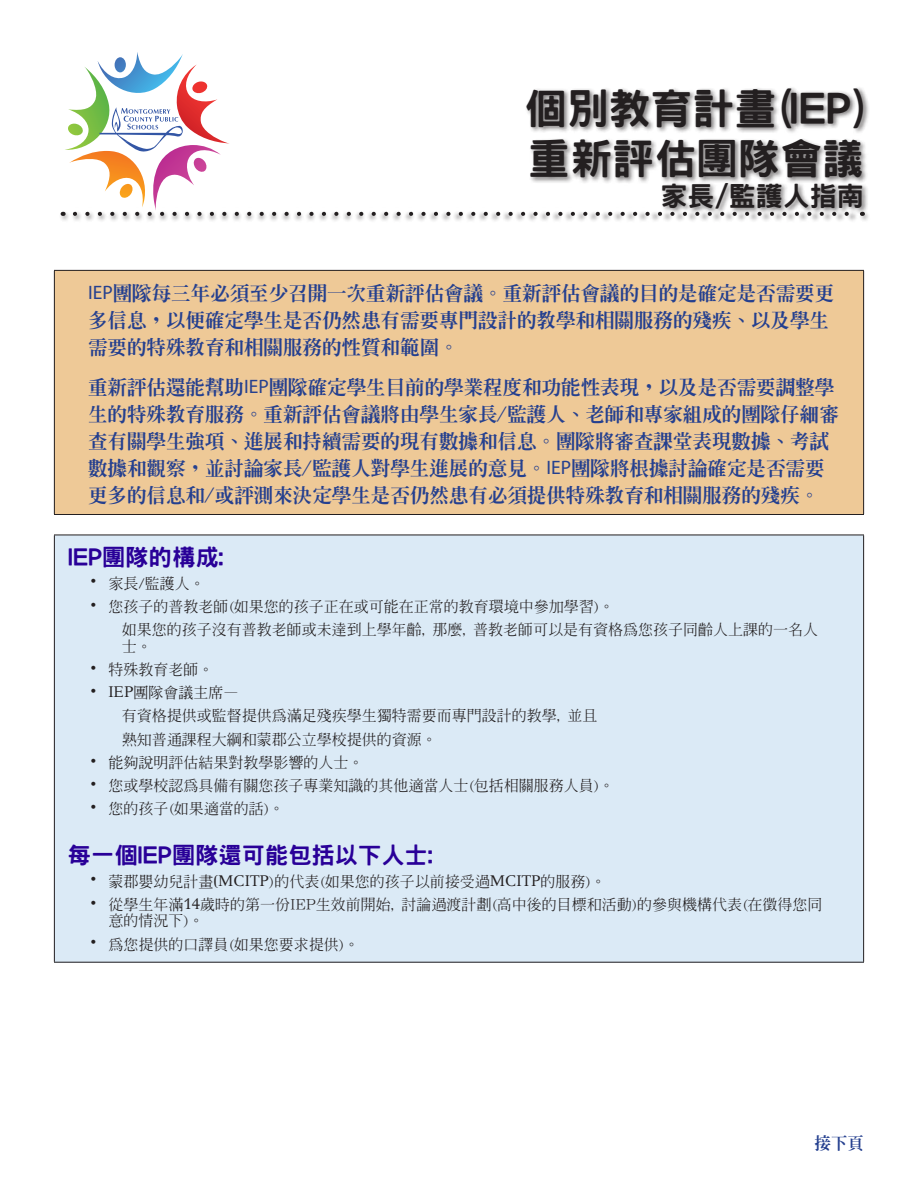
<style>
.page{position:relative;width:918px;height:1188px;background:#fff}
.page>*{position:absolute;margin:0;border:0;box-sizing:border-box;transform-origin:0 0}
.t1{font:800 42px/50.4px "Han Wang Hei";color:#231f20}
.t2{font:800 27px "Han Wang Hei";color:#231f20}
.Myriad_Bold_Heads{font:800 23.25px "Han Wang Hei";color:#290098}
._1stPara{font:800 19.5px/27px "Han Wang Ming";color:#25408f}
.Text_Listing{font:800 16.5px "Han Wang Ming";color:#25408f}
.t3{font:500 15px/16.5px "Han Wang Ming";color:#231f20}
.s1{font-family:"Myriad Pro";font-weight:400}
.s2{font-size:24px}
.s3{font-family:"Versailles LT Std";font-weight:400}
</style>
<div class="page">
<div style="left:58px;top:86px;width:813px;height:136px;background:#231f20;opacity:.59"></div>
<div style="left:54px;top:270px;width:810px;height:244px;background:#eec997"></div>
<hr style="left:54px;top:270px;width:810px;height:1px;background:#231f20">
<hr style="left:54px;top:271px;width:1px;height:243px;background:#231f20">
<hr style="left:863px;top:271px;width:1px;height:243px;background:#231f20">
<hr style="left:54px;top:514px;width:810px;height:1px;background:#231f20">
<div style="left:54px;top:535px;width:810px;height:427px;background:#dbeaf6"></div>
<hr style="left:54px;top:535px;width:810px;height:1px;background:#231f20">
<hr style="left:54px;top:535px;width:1px;height:427px;background:#231f20">
<hr style="left:863px;top:535px;width:1px;height:427px;background:#231f20">
<hr style="left:54px;top:962px;width:810px;height:1px;background:#231f20">
<svg style="left:63px;top:52px;width:793px;height:164px"></svg>
<p class="t1" style="left:525px;top:84px;width:341px">個別教育計畫(IEP)重新評估團隊會議</p>
<p class="t2" style="left:661px;top:182px;width:205px">家長/監護人指南</p>
<p class="_1stPara" style="left:88px;top:279px;width:748px"><span class="s1">IEP</span>團隊每三年必須至少召開一次重新評估會議。重新評估會議的目的是確定是否需要更多信息，以便確定學生是否仍然患有需要專門設計的教學和相關服務的殘疾、以及學生需要的特殊教育和相關服務的性質和範圍。</p>
<p class="_1stPara" style="left:88px;top:374px;width:752px">重新評估還能幫助<span class="s1">IEP</span>團隊確定學生目前的學業程度和功能性表現，以及是否需要調整學生的特殊教育服務。重新評估會議將由學生家長/監護人、老師和專家組成的團隊仔細審查有關學生強項、進展和持續需要的現有數據和信息。團隊將審查課堂表現數據、考試數據和觀察，並討論家長/監護人對學生進展的意見。<span class="s1">IEP</span>團隊將根據討論確定是否需要更多的信息和/或評測來決定學生是否仍然患有必須提供特殊教育和相關服務的殘疾。</p>
<p class="Myriad_Bold_Heads" style="left:68px;top:545px;width:157px">IEP團隊的構成:</p>
<p class="t3" style="left:81px;top:575px;width:125px"><span class="s2">•</span> 家長/監護人。</p>
<p class="t3" style="left:81px;top:598px;width:534px"><span class="s2">•</span> 您孩子的普教老師(如果您的孩子正在或可能在正常的教育環境中參加學習)。</p>
<p class="t3" style="left:122px;top:621px;width:698px">如果您的孩子沒有普教老師或未達到上學年齡, 那麼, 普教老師可以是有資格為您孩子同齡人上課的一名人士。</p>
<p class="t3" style="left:81px;top:661px;width:133px"><span class="s2">•</span> 特殊教育老師。</p>
<p class="t3" style="left:81px;top:684px;width:159px"><span class="s2">•</span> <span class="s3">IEP</span>團隊會議主席—</p>
<p class="t3" style="left:122px;top:707px;width:477px">有資格提供或監督提供為滿足殘疾學生獨特需要而專門設計的教學, 並且</p>
<p class="t3" style="left:122px;top:731px;width:316px">熟知普通課程大綱和蒙郡公立學校提供的資源。</p>
<p class="t3" style="left:81px;top:754px;width:283px"><span class="s2">•</span> 能夠說明評估結果對教學影響的人士。</p>
<p class="t3" style="left:81px;top:777px;width:534px"><span class="s2">•</span> 您或學校認為具備有關您孩子專業知識的其他適當人士(包括相關服務人員)。</p>
<p class="t3" style="left:81px;top:800px;width:204px"><span class="s2">•</span> 您的孩子(如果適當的話)。</p>
<p class="Myriad_Bold_Heads" style="left:68px;top:843px;width:366px">每一個IEP團隊還可能包括以下人士:</p>
<p class="t3" style="left:81px;top:873px;width:526px"><span class="s2">•</span> 蒙郡嬰幼兒計畫<span class="s3">(MCITP</span>)的代表(如果您的孩子以前接受過<span class="s3">MCITP</span>的服務)。</p>
<p class="t3" style="left:108px;top:896px;width:716px;text-indent:-27px"><span class="s2">•</span> 從學生年滿<span class="s3">14</span>歲時的第一份IEP生效前開始, 討論過渡計劃(高中後的目標和活動)的參與機構代表(在徵得您同意的情況下)。</p>
<p class="t3" style="left:81px;top:936px;width:279px"><span class="s2">•</span> 為您提供的口譯員(如果您要求提供)。</p>
<p class="Text_Listing" style="left:814px;top:1134px;width:51px">接下頁</p>
</div>
